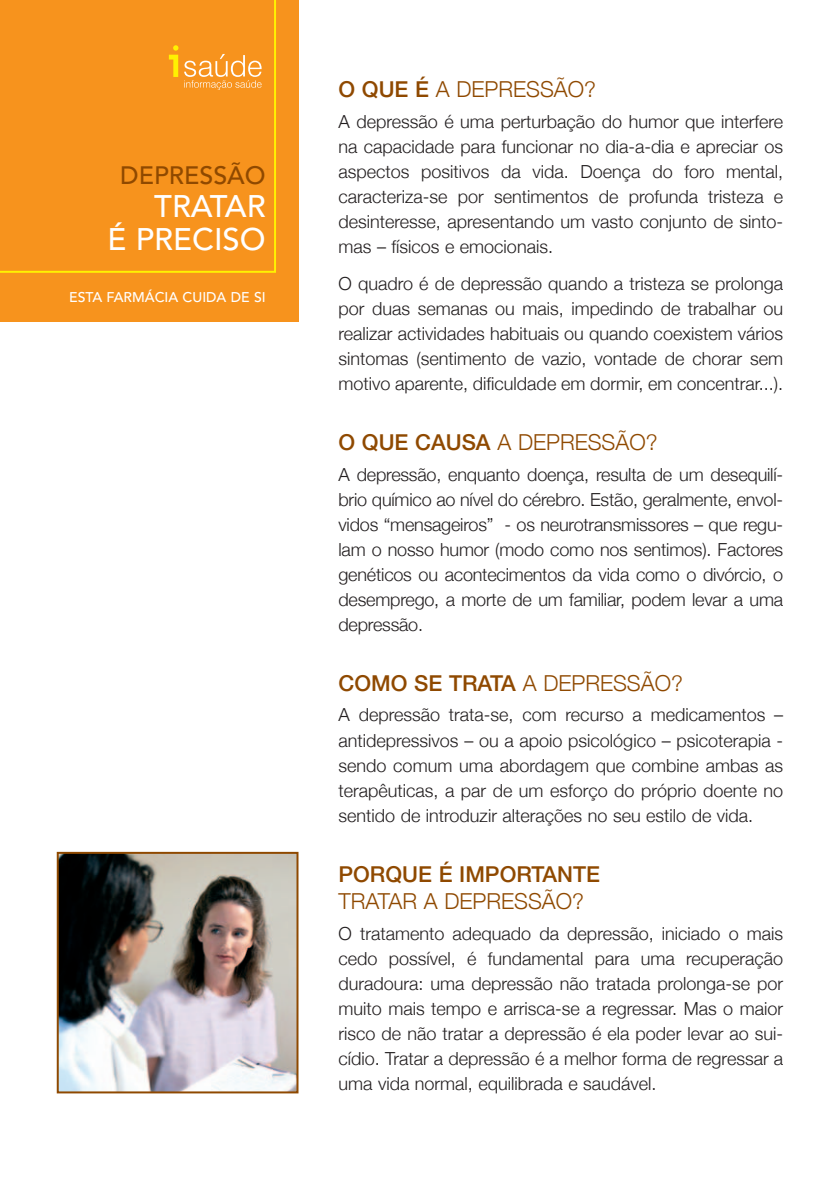
<style>
.page{position:relative;width:840px;height:1191px;background:#fff}
.page>*{position:absolute;margin:0;border:0;box-sizing:border-box;transform-origin:0 0}
.t1{font:500 31px/33px "Avenir";color:#fff;text-align:right}
.t2{font:500 25px "Avenir";color:#8f4900}
.t3{font:300 22px "Helvetica Neue";color:#8f4900}
.t4{font:500 22px "Helvetica Neue";color:#8f4900}
.t5{font:300 18px/25px "Helvetica Neue";color:#231f20;text-align:justify}
.t6{font:500 14px "Avenir";color:#fff}
.s1{font-weight:500}
.s2{font-weight:300}
</style>
<div class="page">
<img style="left:60px;top:855px;width:235px;height:235px">
<div style="left:57px;top:852px;width:241px;height:241px;border:2px solid #8f4900"></div>
<div style="left:0;top:1px;width:298px;height:321px;background:#f7931d"></div>
<svg style="left:0;top:1px;width:276px;height:272px"></svg>
<svg style="left:169px;top:45px;width:9px;height:32px"></svg>
<svg style="left:184px;top:54px;width:77px;height:36px"></svg>
<h2 class="t2" style="left:120px;top:165px;width:147px">DEPRESSÃO</h2>
<h1 class="t1" style="left:107px;top:193px;width:160px">TRATAR<br>É PRECISO</h1>
<p class="t6" style="left:69px;top:291px;width:198px">ESTA FARMÁCIA CUIDA DE SI</p>
<p class="t3" style="left:338px;top:76px;width:259px"><span class="s1">O QUE É</span> A DEPRESSÃO?</p>
<p class="t5" style="left:338px;top:109px;width:446px">A depressão é uma perturbação do humor que interfere na capacidade para funcionar no dia-a-dia e apreciar os aspectos positivos da vida. Doença do foro mental, caracteriza-se por sentimentos de profunda tristeza e desinteresse, apresentando um vasto conjunto de sinto&shy;mas – físicos e emocionais.</p>
<p class="t5" style="left:338px;top:270px;width:446px">O quadro é de depressão quando a tristeza se prolonga por duas semanas ou mais, impedindo de trabalhar ou realizar actividades habituais ou quando coexistem vários sintomas (sentimento de vazio, vontade de chorar sem motivo aparente, dificuldade em dormir, em concentrar...).</p>
<p class="t3" style="left:338px;top:428px;width:320px"><span class="s1">O QUE CAUSA</span> A DEPRESSÃO?</p>
<p class="t5" style="left:338px;top:461px;width:446px">A depressão, enquanto doença, resulta de um desequilí&shy;brio químico ao nível do cérebro. Estão, geralmente, envol&shy;vidos “mensageiros” - os neurotransmissores – que regu&shy;lam o nosso humor (modo como nos sentimos). Factores genéticos ou acontecimentos da vida como o divórcio, o desemprego, a morte de um familiar, podem levar a uma depressão.</p>
<p class="t4" style="left:338px;top:675px;width:345px">COMO SE TRATA <span class="s2">A DEPRESSÃO?</span></p>
<p class="t5" style="left:338px;top:702px;width:446px">A depressão trata-se, com recurso a medicamentos – antidepressivos – ou a apoio psicológico – psicoterapia - sendo comum uma abordagem que combine ambas as terapêuticas, a par de um esforço do próprio doente no sentido de introduzir alterações no seu estilo de vida.</p>
<p class="t4" style="left:338px;top:866px;width:263px">PORQUE É IMPORTANTE</p>
<p class="t3" style="left:338px;top:887px;width:247px">TRATAR A DEPRESSÃO?</p>
<p class="t5" style="left:338px;top:920px;width:446px">O tratamento adequado da depressão, iniciado o mais cedo possível, é fundamental para uma recuperação duradoura: uma depressão não tratada prolonga-se por muito mais tempo e arrisca-se a regressar. Mas o maior risco de não tratar a depressão é ela poder levar ao sui&shy;cídio. Tratar a depressão é a melhor forma de regressar a uma vida normal, equilibrada e saudável.</p>
</div>
